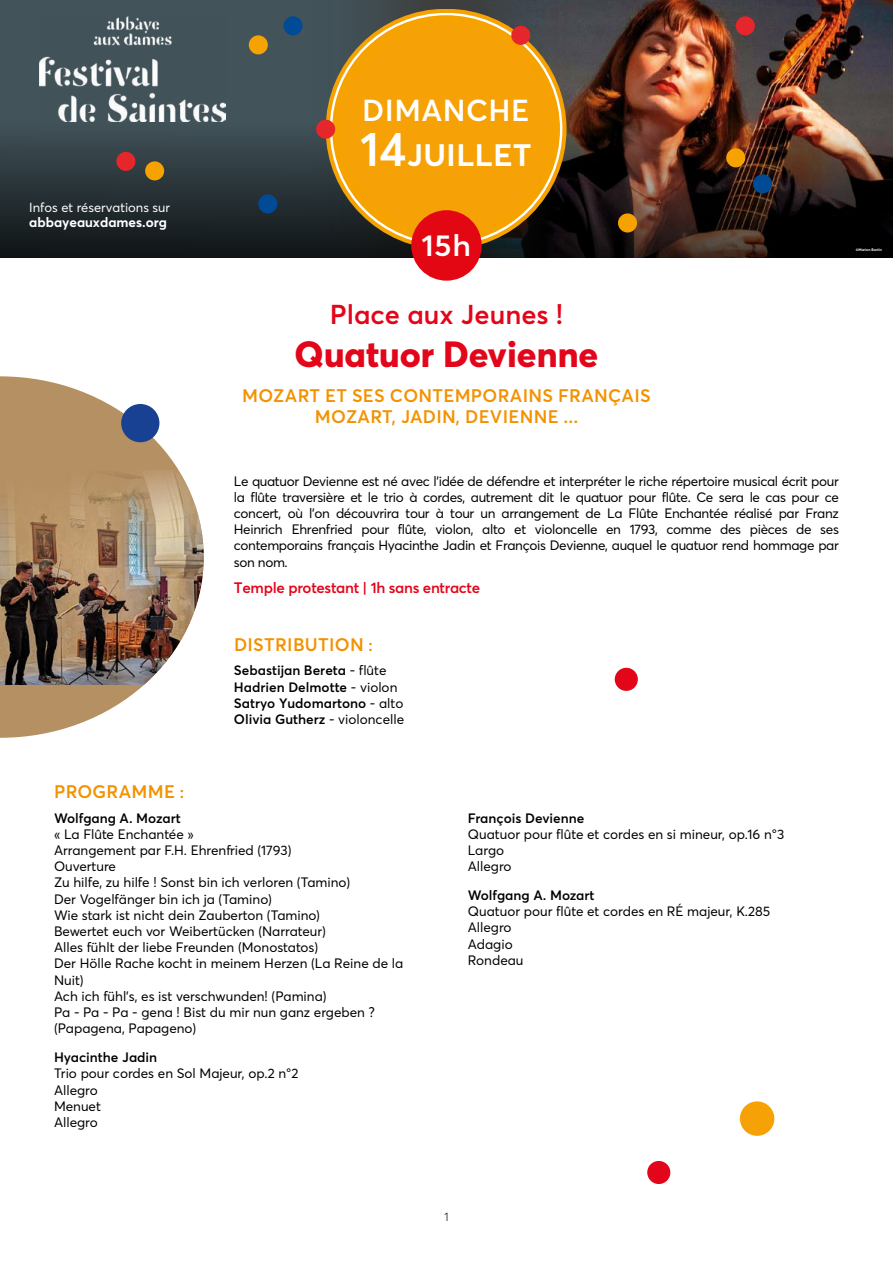
<style>
.page{position:relative;width:893px;height:1263px;background:#fff}
.page>*{position:absolute;margin:0;border:0;box-sizing:border-box;transform-origin:0 0}
.t1{font:600 37.5px "Averta";color:#fff}
.t2{font:800 36px "Averta";color:#e3051a}
.t3{font:600 30px "Averta";letter-spacing:.015em;color:#fff}
.t4{font:600 29.85px "Averta";color:#fff;scale:1.05 1}
.t5{font:600 27px "Averta";color:#e3051a}
.t6{font:600 18px/21.6px "Averta";letter-spacing:.015em;color:#f39200;text-align:center}
.t7{font:600 15px "Averta";letter-spacing:-.02em;color:#e3051a}
.t8{font:13.5px/16.2px "Averta";color:#000}
.t9{font:600 13.5px/16.2px "Averta";color:#000}
.t10{font:700 13.5px "Averta";color:#fff}
.t11{font:12.9px "Averta";color:#fff}
.t12{font:300 12px "Averta";color:#000}
.t13{font:700 3.75px "Averta";color:#fff}
.s1{font-size:48px}
.s2{font-size:16.5px}
.s3{font-weight:400}
</style>
<div class="page">
<img style="left:0;top:0;width:893px;height:258px">
<div style="left:618px;top:213px;width:19px;height:19px;background:#f6a200;border-radius:10px"></div>
<div style="left:736px;top:16px;width:19px;height:19px;background:#e5262a;border-radius:10px"></div>
<div style="left:145px;top:161px;width:19px;height:19px;background:#f6a200;border-radius:10px"></div>
<svg style="left:326px;top:9px;width:240px;height:241px;background:#f1a513"></svg>
<svg style="left:330px;top:13px;width:232px;height:232px"></svg>
<div style="left:332px;top:15px;width:228px;height:228px;background:#f6a200;border-radius:114px"></div>
<div style="left:116px;top:152px;width:19px;height:19px;background:#e5262a;border-radius:10px"></div>
<div style="left:283px;top:16px;width:20px;height:19px;background:#004a96;border-radius:10px"></div>
<div style="left:726px;top:148px;width:19px;height:19px;background:#f6a200;border-radius:10px"></div>
<div style="left:753px;top:174px;width:19px;height:19px;background:#004a96;border-radius:10px"></div>
<div style="left:316px;top:120px;width:19px;height:19px;background:#e5262a;border-radius:10px"></div>
<div style="left:511px;top:26px;width:19px;height:19px;background:#e5262a;border-radius:10px"></div>
<div style="left:258px;top:194px;width:19px;height:19px;background:#004a96;border-radius:10px"></div>
<div style="left:249px;top:35px;width:19px;height:19px;background:#f6a200;border-radius:10px"></div>
<img style="left:39px;top:17px;width:186px;height:105px">
<div style="left:340px;top:24px;width:212px;height:211px;background:#f6a106;border-radius:50%"></div>
<svg style="left:0;top:376px;width:179px;height:362px;fill:#b59062"></svg>
<img style="left:0;top:470px;width:204px;height:214px">
<div style="left:411px;top:210px;width:71px;height:71px;background:#e30613;border-radius:50%"></div>
<div style="left:121px;top:404px;width:38px;height:38px;background:#184093;border-radius:50%"></div>
<div style="left:740px;top:1101px;width:34px;height:35px;background:#f6a106;border-radius:50%"></div>
<div style="left:647px;top:1161px;width:23px;height:23px;background:#e3051a;border-radius:50%"></div>
<div style="left:615px;top:668px;width:23px;height:23px;background:#e3051a;border-radius:50%"></div>
<p class="t11" style="left:29px;top:199px;width:142px">Infos et réservations sur</p>
<p class="t10" style="left:29px;top:213px;width:139px">abbayeauxdames.org</p>
<h3 class="t3" style="left:362px;top:89px;width:169px">DIMANCHE</h3>
<h1 class="t1" style="left:360px;top:126px;width:173px"><span class="s1">14</span>juillet</h1>
<h3 class="t4" style="left:422px;top:224px;width:49px">15 h</h3>
<h3 class="t5" style="left:330px;top:296px;width:235px">Place aux Jeunes !</h3>
<h2 class="t2" style="left:295px;top:329px;width:305px">Quatuor Devienne</h2>
<h3 class="t6" style="left:242px;top:384px;width:410px">MOZART ET SES CONTEMPORAINS FRANÇAIS<br>MOZART, JADIN, DEVIENNE ...</h3>
<p class="t13" style="left:856px;top:247px;width:28px">©Marion Bertin</p>
<p class="t8" style="left:234px;top:472px;width:606px;text-align:justify">Le quatuor Devienne est né avec l’idée de défendre et interpréter le riche répertoire musical écrit pour la flûte traversière et le trio à cordes, autrement dit le quatuor pour flûte. Ce sera le cas pour ce concert, où l’on découvrira tour à tour un arrangement de La Flûte Enchantée réalisé par Franz Heinrich Ehrenfried pour flûte, violon, alto et violoncelle en 1793, comme des pièces de ses contemporains français Hyacinthe Jadin et François Devienne, auquel le quatuor rend hommage par son nom.</p>
<p class="t7" style="left:234px;top:577px;width:248px">Temple protestant | 1h sans entracte</p>
<h3 class="t6" style="left:234px;top:633px;width:140px">DISTRIBUTION <span class="s2">:</span></h3>
<p class="t9" style="left:234px;top:662px;width:172px">Sebastijan Bereta <span class="s3">- flûte<br></span>Hadrien Delmotte <span class="s3">- violon<br></span>Satryo Yudomartono <span class="s3">- alto<br></span>Olivia Gutherz <span class="s3">- violoncelle</span></p>
<h3 class="t6" style="left:54px;top:780px;width:132px">PROGRAMME <span class="s2">:</span></h3>
<p class="t9" style="left:54px;top:809px;width:128px">Wolfgang A. Mozart</p>
<p class="t8" style="left:54px;top:825px;width:351px">« La Flûte Enchantée »<br>Arrangement par F.H. Ehrenfried (1793)<br>Ouverture<br>Zu hilfe, zu hilfe ! Sonst bin ich verloren (Tamino)<br>Der Vogelfänger bin ich ja (Tamino)<br>Wie stark ist nicht dein Zauberton (Tamino)<br>Bewertet euch vor Weibertücken (Narrateur)<br>Alles fühlt der liebe Freunden (Monostatos)<br>Der Hölle Rache kocht in meinem Herzen (La Reine de la Nuit)<br>Ach ich fühl’s, es ist verschwunden! (Pamina)<br>Pa - Pa - Pa - gena ! Bist du mir nun ganz ergeben ? (Papagena, Papageno)</p>
<p class="t9" style="left:54px;top:1049px;width:105px">Hyacinthe Jadin</p>
<p class="t8" style="left:54px;top:1065px;width:246px">Trio pour cordes en Sol Majeur, op.2 n°2<br>Allegro<br>Menuet<br>Allegro</p>
<p class="t9" style="left:468px;top:809px;width:118px">François Devienne</p>
<p class="t8" style="left:468px;top:825px;width:318px">Quatuor pour flûte et cordes en si mineur, op.16 n°3<br>Largo<br>Allegro</p>
<p class="t9" style="left:468px;top:886px;width:128px">Wolfgang A. Mozart</p>
<p class="t8" style="left:468px;top:903px;width:304px">Quatuor pour flûte et cordes en RÉ majeur, K.285<br>Allegro<br>Adagio<br>Rondeau</p>
<p class="t12" style="left:444px;top:1208px;width:6px">1</p>
</div>
